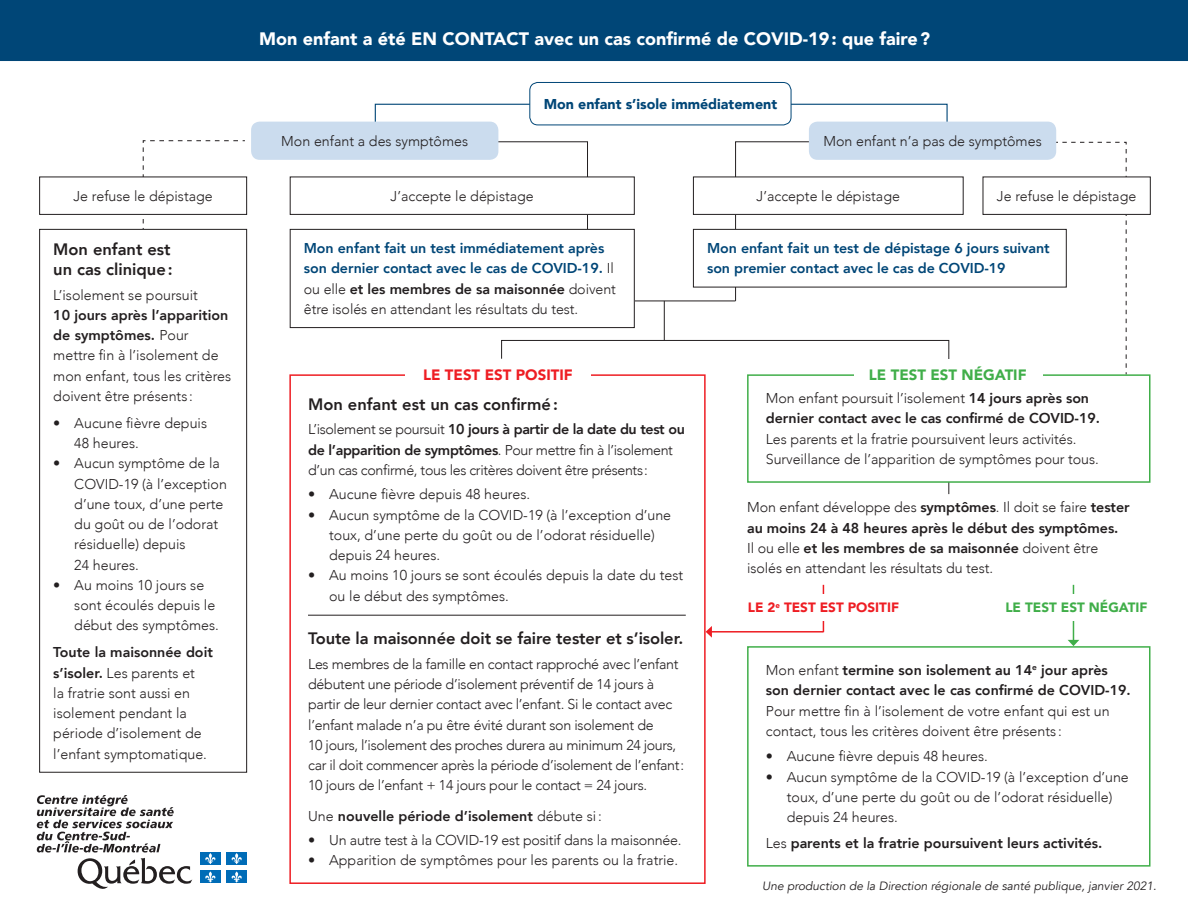
<style>
.page{position:relative;width:1188px;height:918px;background:#fff}
.page>*{position:absolute;margin:0;border:0;box-sizing:border-box;transform-origin:0 0}
.t1{font:900 18px "Avenir";color:#fff}
.t2{font:800 16.5px/20.2px "Avenir";color:#231f20}
.t3{font:900 15px "Avenir";color:#ee1d23}
.t4{font:900 15px "Avenir";color:#40ae49}
.t5{font:300 14.25px/20.2px "Avenir";color:#231f20}
.t6{font:300 14.25px/20.2px "Avenir";letter-spacing:-.02em;color:#231f20}
.t7{font:800 14.25px/20.2px "Avenir";color:#231f20}
.t8{font:800 14.25px/20.2px "Avenir";letter-spacing:-.005em;color:#004677}
.t9{font:300 14.25px/20.2px "Avenir";letter-spacing:-.025em;color:#231f20}
.t10{font:900 14.25px "Avenir";color:#004677}
.t11{font:900 13.5px "Avenir";color:#ee1d23}
.t12{font:900 13.5px "Avenir";color:#40ae49}
.t13{font:italic 12px "Avenir";color:#231f20}
.s1{font-weight:800}
.s2{font-weight:300;color:#231f20}
.s3{color:#231f20}
.s4{font-weight:300}
</style>
<div class="page">
<hr style="left:1073px;top:585px;width:1px;height:56px;background:#40ae49">
<svg style="left:1068px;top:640px;width:11px;height:6px"></svg>
<hr style="left:823px;top:585px;width:1px;height:47px;background:#ee1d23">
<hr style="left:711px;top:631px;width:112px;height:2px;background:#ee1d23">
<svg style="left:706px;top:626px;width:6px;height:12px"></svg>
<svg style="left:501px;top:340px;width:448px;height:154px"></svg>
<svg style="left:1020px;top:142px;width:107px;height:232px"></svg>
<div style="left:748px;top:375px;width:402px;height:107px;background:#fff"></div>
<div style="left:747px;top:374px;width:404px;height:109px;border:2px solid #40ae49"></div>
<div style="left:290px;top:375px;width:415px;height:508px;background:#fff"></div>
<div style="left:289px;top:374px;width:417px;height:510px;border:2px solid #ee1d23"></div>
<div style="left:405px;top:362px;width:186px;height:31px;background:#fff"></div>
<div style="left:854px;top:359px;width:189px;height:32px;background:#fff"></div>
<div style="left:740px;top:594px;width:418px;height:27px;background:#fff"></div>
<div style="left:375px;top:104px;width:573px;height:39px;border:1px solid #004677"></div>
<svg style="left:37px;top:795px;width:155px;height:94px"></svg>
<div style="left:200px;top:852px;width:21px;height:13px;background:#006cb7"></div>
<svg style="left:205px;top:853px;width:11px;height:11px"></svg>
<div style="left:226px;top:852px;width:21px;height:13px;background:#006cb7"></div>
<svg style="left:231px;top:853px;width:11px;height:11px"></svg>
<div style="left:200px;top:871px;width:21px;height:12px;background:#006cb7"></div>
<svg style="left:205px;top:871px;width:11px;height:12px"></svg>
<div style="left:226px;top:871px;width:21px;height:12px;background:#006cb7"></div>
<svg style="left:231px;top:871px;width:11px;height:12px"></svg>
<div style="left:0;top:0;width:1188px;height:61px;background:#004677"></div>
<div style="left:530px;top:82px;width:261px;height:43px;background:#fff;border-radius:8px"></div>
<div style="left:529px;top:82px;width:262px;height:43px;border:1px solid #004677;border-radius:8px"></div>
<div style="left:747px;top:646px;width:404px;height:221px;border:2px solid #40ae49"></div>
<div style="left:983px;top:177px;width:167px;height:37px;background:#fff"></div>
<div style="left:983px;top:177px;width:168px;height:38px;border:1px solid #231f20"></div>
<hr style="left:308px;top:615px;width:378px;height:1px;background:#231f20">
<svg style="left:143px;top:140px;width:102px;height:89px"></svg>
<div style="left:39px;top:229px;width:208px;height:543px;border:1px solid #231f20"></div>
<div style="left:40px;top:177px;width:207px;height:37px;background:#fff"></div>
<div style="left:39px;top:177px;width:208px;height:38px;border:1px solid #231f20"></div>
<div style="left:251px;top:122px;width:247px;height:38px;background:#cbdcee;border-radius:9px"></div>
<svg style="left:472px;top:141px;width:371px;height:160px"></svg>
<div style="left:290px;top:177px;width:344px;height:37px;background:#fff"></div>
<div style="left:290px;top:177px;width:344px;height:38px;border:1px solid #231f20"></div>
<div style="left:693px;top:177px;width:270px;height:37px;background:#fff"></div>
<div style="left:693px;top:177px;width:270px;height:38px;border:1px solid #231f20"></div>
<div style="left:290px;top:229px;width:344px;height:99px;background:#fff"></div>
<div style="left:290px;top:229px;width:344px;height:99px;border:1px solid #231f20"></div>
<div style="left:693px;top:229px;width:373px;height:58px;background:#fff"></div>
<div style="left:693px;top:229px;width:373px;height:58px;border:1px solid #231f20"></div>
<hr style="left:664px;top:301px;width:1px;height:39px;background:#231f20">
<div style="left:809px;top:122px;width:247px;height:38px;background:#cbdcee;border-radius:9px"></div>
<p class="t5" style="left:73px;top:186px;width:141px">Je refuse le dépistage</p>
<p class="t2" style="left:53px;top:239px;width:121px">Mon enfant est un cas clinique:</p>
<p class="t5" style="left:53px;top:285px;width:146px">L’isolement se poursuit</p>
<p class="t5" style="left:53px;top:305px;width:179px"><span class="s1">10 jours après l’apparition de symptômes.</span> Pour mettre fin à l’isolement de mon enfant, tous les critères doivent être présents :</p>
<p class="t5" style="left:74px;top:413px;width:134px;text-indent:-21px">• Aucune fièvre depuis<br>48 heures.</p>
<p class="t5" style="left:74px;top:453px;width:154px;text-indent:-21px">• Aucun symptôme de la<br>COVID-19 (à l’exception d’une toux, d’une perte du goût ou de l’odorat résiduelle) depuis<br>24 heures.</p>
<p class="t5" style="left:74px;top:575px;width:146px;text-indent:-21px">• Au moins 10 jours se sont écoulés depuis le début des symptômes.</p>
<p class="t5" style="left:53px;top:642px;width:161px"><span class="s1">Toute la maisonnée doit s’isoler.</span> Les parents et<br>la fratrie sont aussi en isolement pendant la période d’isolement de l’enfant symptomatique.</p>
<p class="t1" style="left:259px;top:23px;width:672px">Mon enfant a été EN CONTACT avec un cas confirmé de COVID-19: que faire?</p>
<p class="t5" style="left:281px;top:131px;width:188px">Mon enfant a des symptômes</p>
<p class="t10" style="left:544px;top:92px;width:235px">Mon enfant s’isole immédiatement</p>
<p class="t5" style="left:823px;top:131px;width:220px">Mon enfant n’a pas de symptômes</p>
<p class="t5" style="left:997px;top:186px;width:141px">Je refuse le dépistage</p>
<p class="t5" style="left:391px;top:186px;width:145px">J’accepte le dépistage</p>
<p class="t5" style="left:757px;top:186px;width:145px">J’accepte le dépistage</p>
<p class="t8" style="left:304px;top:238px;width:314px">Mon enfant fait un test immédiatement après son dernier contact avec le cas de COVID-19. <span class="s2">Il ou elle</span> <span class="s3">et les membres de sa maisonnée</span> <span class="s2">doivent être isolés en attendant les résultats du test.</span></p>
<p class="t8" style="left:707px;top:238px;width:344px">Mon enfant fait un test de dépistage 6 jours suivant son premier contact avec le cas de COVID-19</p>
<p class="t3" style="left:423px;top:362px;width:151px">LE TEST EST POSITIF</p>
<p class="t4" style="left:869px;top:362px;width:159px">LE TEST EST NÉGATIF</p>
<p class="t2" style="left:308px;top:394px;width:251px">Mon enfant est un cas confirmé:</p>
<p class="t9" style="left:308px;top:419px;width:378px">L’isolement se poursuit <span class="s1">10 jours à partir de la date du test ou de l’apparition de symptômes</span>. Pour mettre fin à l’isolement d’un cas confirmé, tous les critères doivent être présents:</p>
<p class="t5" style="left:308px;top:484px;width:223px">• Aucune fièvre depuis 48 heures.</p>
<p class="t5" style="left:329px;top:505px;width:344px;text-indent:-21px">• Aucun symptôme de la COVID-19 (à l’exception d’une toux, d’une perte du goût ou de l’odorat résiduelle) depuis 24 heures.</p>
<p class="t5" style="left:329px;top:565px;width:356px;text-indent:-21px">• Au moins 10 jours se sont écoulés depuis la date du test ou le début des symptômes.</p>
<p class="t2" style="left:308px;top:628px;width:377px">Toute la maisonnée doit se faire tester et s’isoler.</p>
<p class="t6" style="left:308px;top:654px;width:378px">Les membres de la famille en contact rapproché avec l’enfant débutent une période d’isolement préventif de 14 jours à partir de leur dernier contact avec l’enfant. Si le contact avec l’enfant malade n’a pu être évité durant son isolement de<br>10 jours, l’isolement des proches durera au minimum 24 jours, car il doit commencer après la période d’isolement de l’enfant:<br>10 jours de l’enfant + 14 jours pour le contact = 24 jours.</p>
<p class="t7" style="left:308px;top:806px;width:295px"><span class="s4">Une</span> nouvelle période d’isolement <span class="s4">débute si:</span></p>
<p class="t5" style="left:308px;top:830px;width:375px">• Un autre test à la COVID-19 est positif dans la maisonnée.</p>
<p class="t5" style="left:308px;top:850px;width:372px">• Apparition de symptômes pour les parents ou la fratrie.</p>
<p class="t7" style="left:766px;top:388px;width:336px"><span class="s4">Mon enfant poursuit l’isolement</span> 14 jours après son dernier contact avec le cas confirmé de COVID-19.</p>
<p class="t5" style="left:766px;top:429px;width:335px">Les parents et la fratrie poursuivent leurs activités.<br>Surveillance de l’apparition de symptômes pour tous.</p>
<p class="t5" style="left:747px;top:497px;width:384px">Mon enfant développe des <span class="s1">symptômes</span>. Il doit se faire <span class="s1">tester au moins 24 à 48 heures après le début des symptômes.<br></span>Il ou elle <span class="s1">et les membres de sa maisonnée</span> doivent être isolés en attendant les résultats du test.</p>
<p class="t11" style="left:748px;top:596px;width:153px">LE 2<sup>e</sup> TEST EST POSITIF</p>
<p class="t12" style="left:1005px;top:596px;width:144px">LE TEST EST NÉGATIF</p>
<p class="t7" style="left:766px;top:660px;width:366px"><span class="s4">Mon enfant</span> termine son isolement au 14<sup>e</sup> jour après son dernier contact avec le cas confirmé de COVID-19.</p>
<p class="t5" style="left:766px;top:701px;width:345px">Pour mettre fin à l’isolement de votre enfant qui est un contact, tous les critères doivent être présents :</p>
<p class="t5" style="left:766px;top:746px;width:223px">• Aucune fièvre depuis 48 heures.</p>
<p class="t5" style="left:787px;top:767px;width:344px;text-indent:-21px">• Aucun symptôme de la COVID-19 (à l’exception d’une toux, d’une perte du goût ou de l’odorat résiduelle) depuis 24 heures.</p>
<p class="t7" style="left:766px;top:833px;width:338px"><span class="s4">Les</span> parents et la fratrie poursuivent leurs activités.</p>
<p class="t13" style="left:762px;top:878px;width:396px">Une production de la Direction régionale de santé publique, janvier 2021.</p>
</div>
